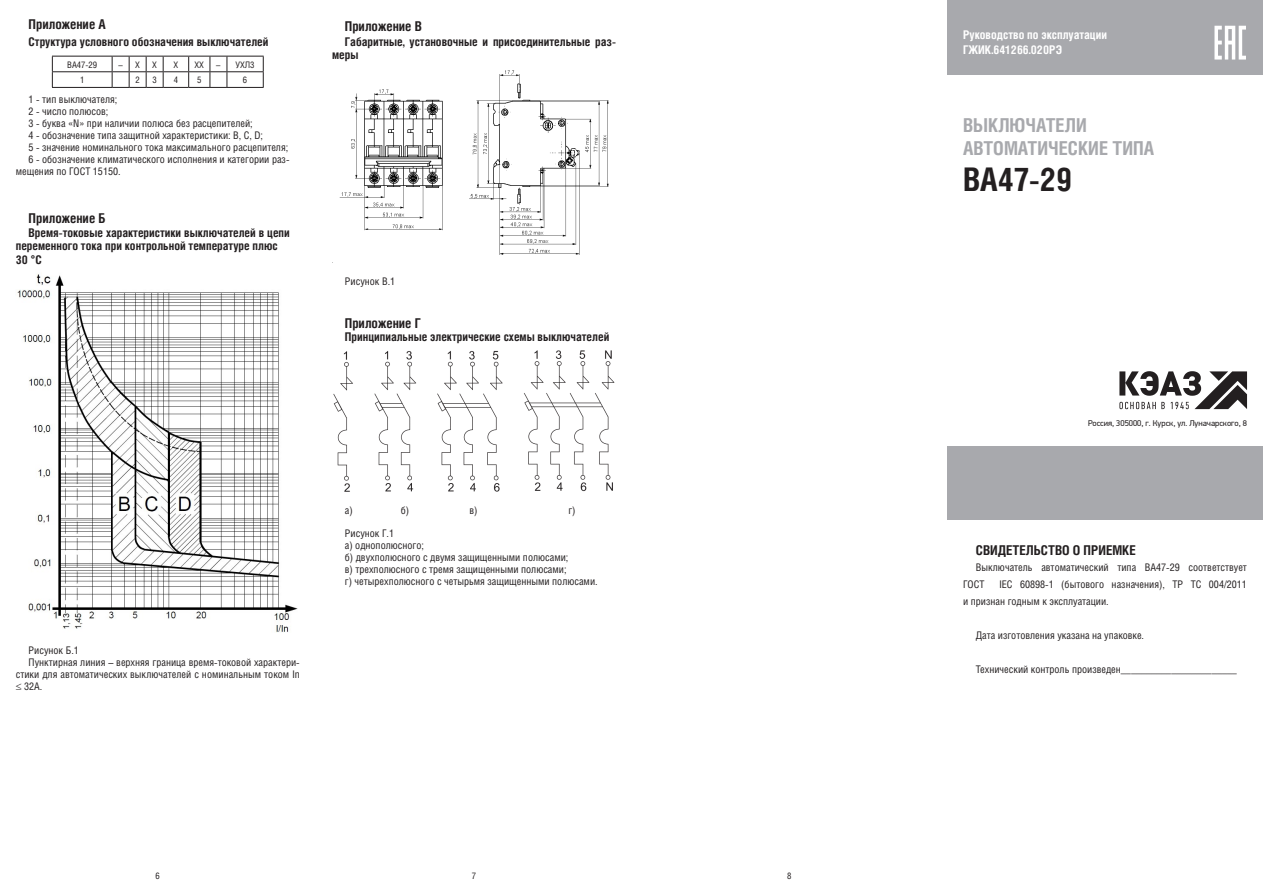
<style>
.page{position:relative;width:1263px;height:893px;background:#fff}
.page>*{position:absolute;margin:0;border:0;box-sizing:border-box;transform-origin:0 0}
.t1{font:700 32.55px "Helios Cond C";color:#231f20}
.t2{font:700 19.2px/23px "Helios Cond C";color:#a8a9ad}
.t3{font:700 13.5px "Helios Cond C";color:#231f20}
.t4{font:700 12px/13.5px "Helios Cond C";color:#231f20}
.t5{font:700 12px "Helios Cond C";color:#fff}
.t6{font:10.5px/12px "Helios Cond C";color:#231f20}
.t7{font:9px "Helios Cond C";color:#231f20}
.t8{font:8.4px "PF Din Display Pro";color:#231f20}
</style>
<div class="page">
<div style="left:947px;top:0;width:316px;height:75px;background:#a8a9ad"></div>
<svg style="left:1214px;top:26px;width:32px;height:34px"></svg>
<hr style="left:52px;top:56px;width:60px;height:1px;background:#231f20">
<hr style="left:227px;top:56px;width:37px;height:1px;background:#231f20">
<hr style="left:52px;top:71px;width:60px;height:1px;background:#231f20">
<svg style="left:52px;top:57px;width:1px;height:30px"></svg>
<hr style="left:227px;top:71px;width:37px;height:1px;background:#231f20">
<svg style="left:263px;top:57px;width:1px;height:30px"></svg>
<hr style="left:52px;top:87px;width:60px;height:1px;background:#231f20">
<svg style="left:112px;top:56px;width:116px;height:32px"></svg>
<hr style="left:227px;top:87px;width:37px;height:1px;background:#231f20">
<img style="left:17px;top:274px;width:281px;height:359px">
<img style="left:339px;top:70px;width:270px;height:185px">
<img style="left:333px;top:350px;width:282px;height:142px">
<div style="left:947px;top:446px;width:316px;height:74px;background:#a8a9ad"></div>
<svg style="left:1119px;top:371px;width:128px;height:38px"></svg>
<p class="t3" style="left:29px;top:16px;width:79px">Приложение А</p>
<p class="t4" style="left:29px;top:34px;width:241px">Структура условного обозначения выключателей</p>
<p class="t7" style="left:67px;top:59px;width:31px">ВА47-29</p>
<p class="t7" style="left:118px;top:59px;width:6px">–</p>
<p class="t7" style="left:135px;top:59px;width:6px">X</p>
<p class="t7" style="left:152px;top:59px;width:6px">X</p>
<p class="t7" style="left:174px;top:59px;width:6px">X</p>
<p class="t7" style="left:195px;top:59px;width:11px">XX</p>
<p class="t7" style="left:216px;top:59px;width:6px">–</p>
<p class="t7" style="left:236px;top:59px;width:21px">УХЛ3</p>
<p class="t7" style="left:80px;top:75px;width:6px">1</p>
<p class="t7" style="left:135px;top:75px;width:6px">2</p>
<p class="t7" style="left:152px;top:75px;width:6px">3</p>
<p class="t7" style="left:174px;top:75px;width:6px">4</p>
<p class="t7" style="left:197px;top:75px;width:6px">5</p>
<p class="t7" style="left:243px;top:75px;width:6px">6</p>
<p class="t6" style="left:29px;top:93px;width:90px">1 - тип выключателя;</p>
<p class="t6" style="left:29px;top:105px;width:81px">2 - число полюсов;</p>
<p class="t6" style="left:29px;top:117px;width:226px">3 - буква «N» при наличии полюса без расцепителей;</p>
<p class="t6" style="left:29px;top:129px;width:236px">4 - обозначение типа защитной характеристики: B, C, D;</p>
<p class="t6" style="left:29px;top:141px;width:261px">5 - значение номинального тока максимального расцепителя;</p>
<p class="t6" style="left:16px;top:153px;width:275px;text-indent:13px">6 - обозначение климатического исполнения и категории раз&shy;мещения по ГОСТ 15150.</p>
<p class="t3" style="left:29px;top:210px;width:79px">Приложение Б</p>
<p class="t4" style="left:16px;top:226px;width:275px;text-indent:13px">Время-токовые характеристики выключателей в цепи переменного тока при контрольной температуре плюс<br>30 °С</p>
<p class="t3" style="left:345px;top:18px;width:79px">Приложение В</p>
<p class="t4" style="left:332px;top:34px;width:285px;text-indent:13px">Габаритные, установочные и присоединительные раз&shy;меры</p>
<p class="t6" style="left:345px;top:275px;width:52px">Рисунок В.1</p>
<p class="t3" style="left:345px;top:315px;width:78px">Приложение Г</p>
<p class="t4" style="left:345px;top:330px;width:266px">Принципиальные электрические схемы выключателей</p>
<p class="t6" style="left:29px;top:644px;width:52px">Рисунок Б.1</p>
<p class="t6" style="left:16px;top:656px;width:285px;text-align:justify;text-indent:13px">Пунктирная линия – верхняя граница время-токовой характери&shy;стики для автоматических выключателей с номинальным током In ≤ 32А.</p>
<p class="t6" style="left:345px;top:504px;width:9px">а)</p>
<p class="t6" style="left:401px;top:504px;width:10px">б)</p>
<p class="t6" style="left:470px;top:504px;width:10px">в)</p>
<p class="t6" style="left:568px;top:504px;width:9px">г)</p>
<p class="t6" style="left:345px;top:527px;width:51px">Рисунок Г.1</p>
<p class="t6" style="left:345px;top:539px;width:81px">а) однополюсного;</p>
<p class="t6" style="left:345px;top:551px;width:225px">б) двухполюсного с двумя защищенными полюсами;</p>
<p class="t6" style="left:345px;top:563px;width:223px">в) трехполюсного с тремя защищенными полюсами;</p>
<p class="t6" style="left:345px;top:575px;width:254px">г) четырехполюсного с четырьмя защищенными полюсами.</p>
<p class="t7" style="left:156px;top:870px;width:6px">6</p>
<p class="t7" style="left:472px;top:870px;width:6px">7</p>
<p class="t7" style="left:787px;top:870px;width:6px">8</p>
<p class="t5" style="left:963px;top:28px;width:145px">Руководство по эксплуатации</p>
<p class="t5" style="left:963px;top:42px;width:100px">ГЖИК.641266.020РЭ</p>
<p class="t2" style="left:963px;top:113px;width:193px">ВЫКЛЮЧАТЕЛИ<br>АВТОМАТИЧЕСКИЕ ТИПА</p>
<p class="t1" style="left:963px;top:160px;width:111px">ВА47-29</p>
<p class="t8" style="left:1088px;top:418px;width:160px">Россия, 305000, г. Курск, ул. Луначарского, 8</p>
<p class="t3" style="left:976px;top:542px;width:162px">СВИДЕТЕЛЬСТВО О ПРИЕМКЕ</p>
<p class="t6" style="left:976px;top:561px;width:273px">Выключатель автоматический типа ВА47-29 соответствует</p>
<p class="t6" style="left:963px;top:578px;width:23px">ГОСТ</p>
<p class="t6" style="left:999px;top:578px;width:249px">IEC 60898-1 (бытового назначения), ТР ТС 004/2011</p>
<p class="t6" style="left:963px;top:595px;width:147px">и признан годным к эксплуатации.</p>
<p class="t6" style="left:976px;top:629px;width:170px">Дата изготовления указана на упаковке.</p>
<p class="t6" style="left:976px;top:663px;width:263px">Технический контроль произведен_______________________</p>
</div>
